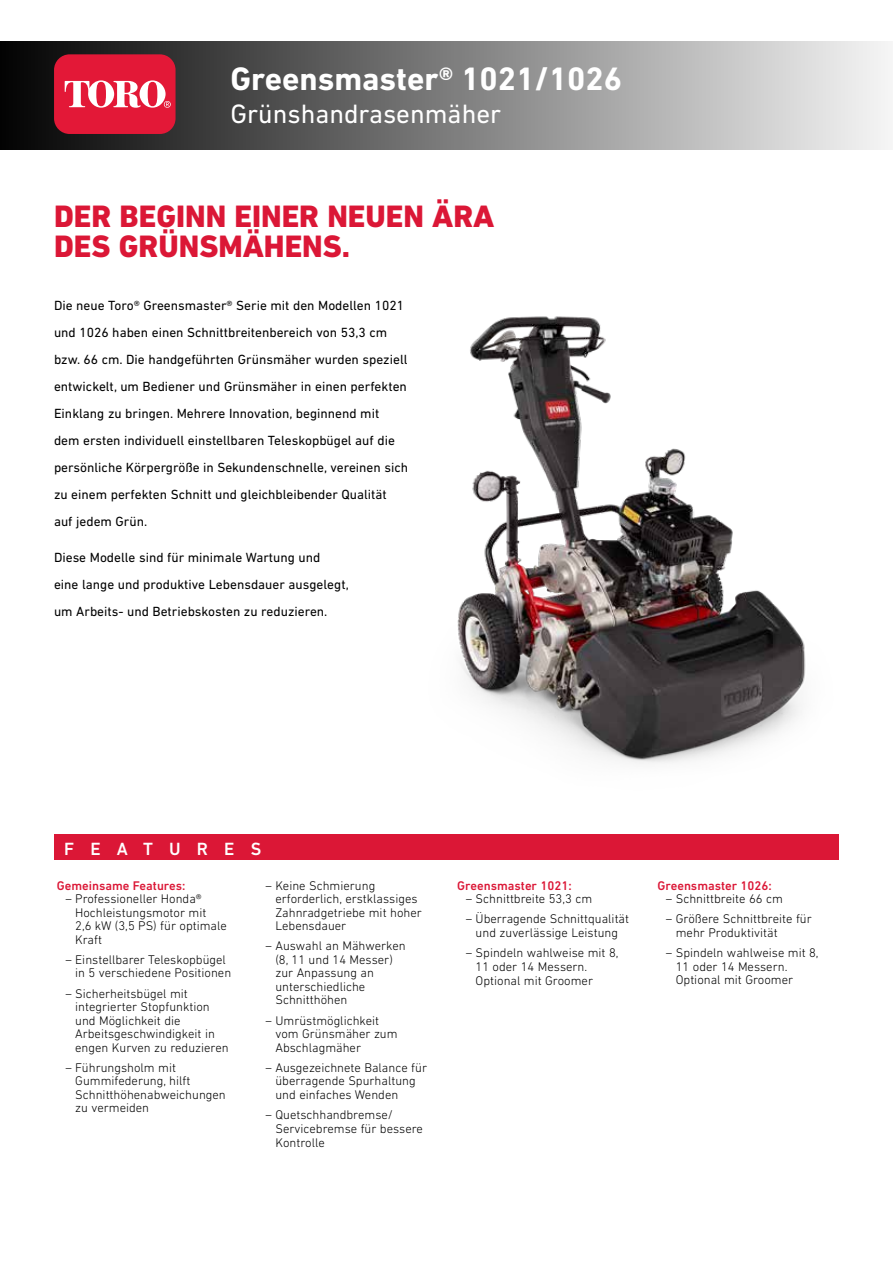
<style>
.page{position:relative;width:893px;height:1263px;background:#fff}
.page>*{position:absolute;margin:0;border:0;box-sizing:border-box;transform-origin:0 0}
.t1{font:700 33px "DIN Next LT Pro";color:#fff}
.t2{font:800 31.5px/30px "DIN Next LT Pro";color:#db1736}
.t3{font:27px "DIN Next LT Pro";color:#fff}
.t4{font:500 18px "DIN Next LT Pro";letter-spacing:.9em;color:#fff}
.t5{font:13.5px/27px "DIN Next LT Pro";color:#000}
.t6{font:300 12.75px/13.5px "DIN Next LT Pro";color:#000}
.t7{font:500 12.75px "DIN Next LT Pro";color:#db1736}
</style>
<div class="page">
<div style="left:54px;top:834px;width:785px;height:26px;background:#db1736"></div>
<div style="left:0;top:42px;width:893px;height:108px;background:linear-gradient(to right,#020202,#f5f5f5)"></div>
<div style="left:54px;top:54px;width:122px;height:80px;background:#e31837;border-radius:16px"></div>
<svg style="left:164px;top:101px;width:7px;height:7px"></svg>
<svg style="left:165px;top:102px;width:5px;height:5px"></svg>
<svg style="left:140px;top:80px;width:26px;height:28px"></svg>
<div style="left:148px;top:82px;width:9px;height:24px;background:#e31837;border-radius:50%"></div>
<svg style="left:65px;top:80px;width:76px;height:28px"></svg>
<div style="left:96px;top:82px;width:10px;height:24px;background:#e31837;border-radius:50%"></div>
<img style="left:457px;top:316px;width:349px;height:448px">
<h1 class="t1" style="left:230px;top:60px;width:393px">Greensmaster® 1021/1026</h1>
<h3 class="t3" style="left:230px;top:98px;width:272px">Grünshandrasenmäher</h3>
<h2 class="t2" style="left:54px;top:202px;width:442px">DER BEGINN EINER NEUEN ÄRA<br>DES GRÜNSMÄHENS.</h2>
<p class="t5" style="left:54px;top:292px;width:356px">Die neue Toro® Greensmaster® Serie mit den Modellen 1021 und 1026 haben einen Schnittbreitenbereich von 53,3 cm bzw. 66 cm. Die handgeführten Grünsmäher wurden speziell entwickelt, um Bediener und Grünsmäher in einen perfekten Einklang zu bringen. Mehrere Innovation, beginnend mit dem ersten individuell einstellbaren Teleskopbügel auf die persönliche Körpergröße in Sekundenschnelle, vereinen sich zu einem perfekten Schnitt und gleichbleibender Qualität auf jedem Grün.</p>
<p class="t5" style="left:54px;top:543px;width:296px">Diese Modelle sind für minimale Wartung und<br>eine lange und produktive Lebensdauer ausgelegt, um Arbeits- und Betriebskosten zu reduzieren.</p>
<h3 class="t4" style="left:64px;top:838px;width:199px">FEATURES</h3>
<p class="t7" style="left:57px;top:878px;width:130px">Gemeinsame Features:</p>
<p class="t6" style="left:75px;top:892px;width:153px;text-indent:-10px">– Professioneller Honda®<br>Hochleistungsmotor mit<br>2,6 kW (3,5 PS) für optimale<br>Kraft</p>
<p class="t6" style="left:75px;top:952px;width:158px;text-indent:-10px">– Einstellbarer Teleskopbügel in 5 verschiedene Positionen</p>
<p class="t6" style="left:75px;top:986px;width:155px;text-indent:-10px">– Sicherheitsbügel mit integrierter Stopfunktion und Möglichkeit die<br>Arbeitsgeschwindigkeit in engen Kurven zu reduzieren</p>
<p class="t6" style="left:75px;top:1060px;width:152px;text-indent:-10px">– Führungsholm mit<br>Gummifederung, hilft<br>Schnitthöhenabweichungen zu vermeiden</p>
<p class="t6" style="left:275px;top:878px;width:148px;text-indent:-10px">– Keine Schmierung erforderlich, erstklassiges<br>Zahnradgetriebe mit hoher<br>Lebensdauer</p>
<p class="t6" style="left:275px;top:939px;width:132px;text-indent:-10px">– Auswahl an Mähwerken (8, 11 und 14 Messer) zur Anpassung an unterschiedliche<br>Schnitthöhen</p>
<p class="t6" style="left:275px;top:1013px;width:124px;text-indent:-10px">– Umrüstmöglichkeit vom Grünsmäher zum<br>Abschlagmäher</p>
<p class="t6" style="left:275px;top:1060px;width:153px;text-indent:-10px">– Ausgezeichnete Balance für überragende Spurhaltung und einfaches Wenden</p>
<p class="t6" style="left:275px;top:1107px;width:149px;line-height:14px;text-indent:-10px">– Quetschhandbremse/<br>Servicebremse für bessere<br>Kontrolle</p>
<p class="t7" style="left:457px;top:878px;width:116px">Greensmaster 1021:</p>
<p class="t6" style="left:466px;top:892px;width:128px">– Schnittbreite 53,3 cm</p>
<p class="t6" style="left:466px;top:912px;width:165px;text-align:center">– Überragende Schnittqualität und zuverlässige Leistung</p>
<p class="t6" style="left:476px;top:945px;width:144px;line-height:14.1px;text-indent:-10px">– Spindeln wahlweise mit 8,<br>11 oder 14 Messern.<br>Optional mit Groomer</p>
<p class="t7" style="left:657px;top:878px;width:116px">Greensmaster 1026:</p>
<p class="t6" style="left:666px;top:892px;width:118px">– Schnittbreite 66 cm</p>
<p class="t6" style="left:676px;top:912px;width:138px;text-indent:-10px">– Größere Schnittbreite für mehr Produktivität</p>
<p class="t6" style="left:676px;top:946px;width:144px;text-indent:-10px">– Spindeln wahlweise mit 8,<br>11 oder 14 Messern.<br>Optional mit Groomer</p>
</div>
